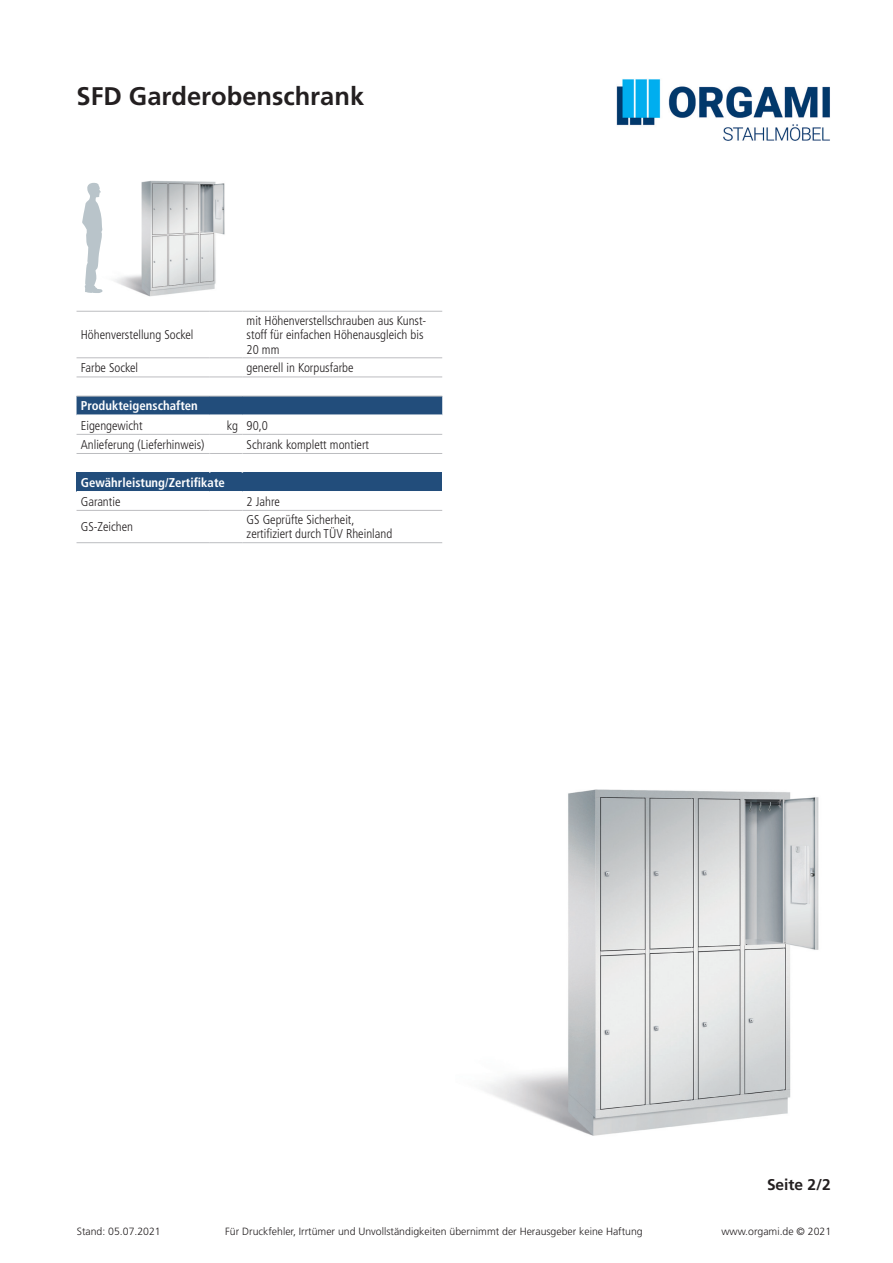
<style>
.page{position:relative;width:893px;height:1263px;background:#fff}
.page>*{position:absolute;margin:0;border:0;box-sizing:border-box;transform-origin:0 0}
.t1{font:700 25.5px "Frutiger LT Std";color:#231f20}
.t2{font:700 15.6px "Frutiger LT Std";color:#231f20}
.t3{font:300 condensed 12.75px/14.2px "Frutiger LT Std";color:#231f20}
.t4{font:700 condensed 12.75px "Frutiger LT Std";color:#fff}
.t5{font:300 10.5px "Frutiger LT Std";color:#231f20}
</style>
<div class="page">
<img style="left:617px;top:79px;width:213px;height:62px">
<img style="left:484px;top:789px;width:335px;height:347px">
<img style="left:114px;top:180px;width:111px;height:117px">
<div style="left:77px;top:473px;width:365px;height:19px;background:#224d7b"></div>
<svg style="left:77px;top:311px;width:365px;height:162px"></svg>
<hr style="left:77px;top:414px;width:133px;height:2px;background:#fff">
<hr style="left:210px;top:414px;width:32px;height:2px;background:#fff">
<hr style="left:242px;top:414px;width:200px;height:2px;background:#fff">
<hr style="left:77px;top:491px;width:133px;height:1px;background:#fff">
<hr style="left:210px;top:491px;width:32px;height:1px;background:#fff">
<hr style="left:242px;top:491px;width:200px;height:1px;background:#fff">
<hr style="left:77px;top:311px;width:133px;height:1px;background:#bcbdc0">
<hr style="left:242px;top:311px;width:200px;height:1px;background:#bcbdc0">
<hr style="left:77px;top:357px;width:133px;height:1px;background:#bcbdc0">
<hr style="left:242px;top:357px;width:200px;height:1px;background:#bcbdc0">
<hr style="left:77px;top:510px;width:133px;height:1px;background:#bcbdc0">
<hr style="left:210px;top:510px;width:32px;height:1px;background:#bcbdc0">
<hr style="left:242px;top:510px;width:200px;height:1px;background:#bcbdc0">
<hr style="left:77px;top:542px;width:133px;height:1px;background:#bcbdc0">
<hr style="left:210px;top:542px;width:32px;height:1px;background:#bcbdc0">
<hr style="left:242px;top:542px;width:200px;height:1px;background:#bcbdc0">
<hr style="left:77px;top:434px;width:133px;height:1px;background:#bcbdc0">
<hr style="left:210px;top:434px;width:32px;height:1px;background:#bcbdc0">
<hr style="left:242px;top:434px;width:200px;height:1px;background:#bcbdc0">
<svg style="left:82px;top:183px;width:21px;height:110px"></svg>
<h1 class="t1" style="left:77px;top:81px;width:289px">SFD Garderobenschrank</h1>
<p class="t3" style="left:81px;top:328px;width:114px">Höhenverstellung Sockel</p>
<p class="t3" style="left:247px;top:314px;width:181px">mit Höhenverstellschrauben aus Kunst&shy;stoff für einfachen Höhenausgleich bis<br>20 mm</p>
<p class="t3" style="left:81px;top:361px;width:59px">Farbe Sockel</p>
<p class="t3" style="left:247px;top:361px;width:108px">generell in Korpusfarbe</p>
<p class="t4" style="left:81px;top:398px;width:119px">Produkteigenschaften</p>
<p class="t3" style="left:81px;top:418px;width:63px">Eigengewicht</p>
<p class="t3" style="left:227px;top:418px;width:13px">kg</p>
<p class="t3" style="left:247px;top:418px;width:23px">90,0</p>
<p class="t3" style="left:81px;top:437px;width:125px">Anlieferung (Lieferhinweis)</p>
<p class="t3" style="left:247px;top:437px;width:124px">Schrank komplett montiert</p>
<p class="t4" style="left:81px;top:475px;width:146px">Gewährleistung/Zertifikate</p>
<p class="t3" style="left:81px;top:494px;width:41px">Garantie</p>
<p class="t3" style="left:247px;top:494px;width:35px">2 Jahre</p>
<p class="t3" style="left:81px;top:520px;width:54px">GS-Zeichen</p>
<p class="t3" style="left:247px;top:513px;width:147px">GS Geprüfte Sicherheit, zertifiziert durch TÜV Rheinland</p>
<p class="t2" style="left:767px;top:1175px;width:65px">Seite 2/2</p>
<p class="t5" style="left:77px;top:1225px;width:86px">Stand: 05.07.2021</p>
<p class="t5" style="left:225px;top:1225px;width:419px">Für Druckfehler, Irrtümer und Unvollständigkeiten übernimmt der Herausgeber keine Haftung</p>
<p class="t5" style="left:721px;top:1225px;width:111px">www.orgami.de © 2021</p>
</div>
